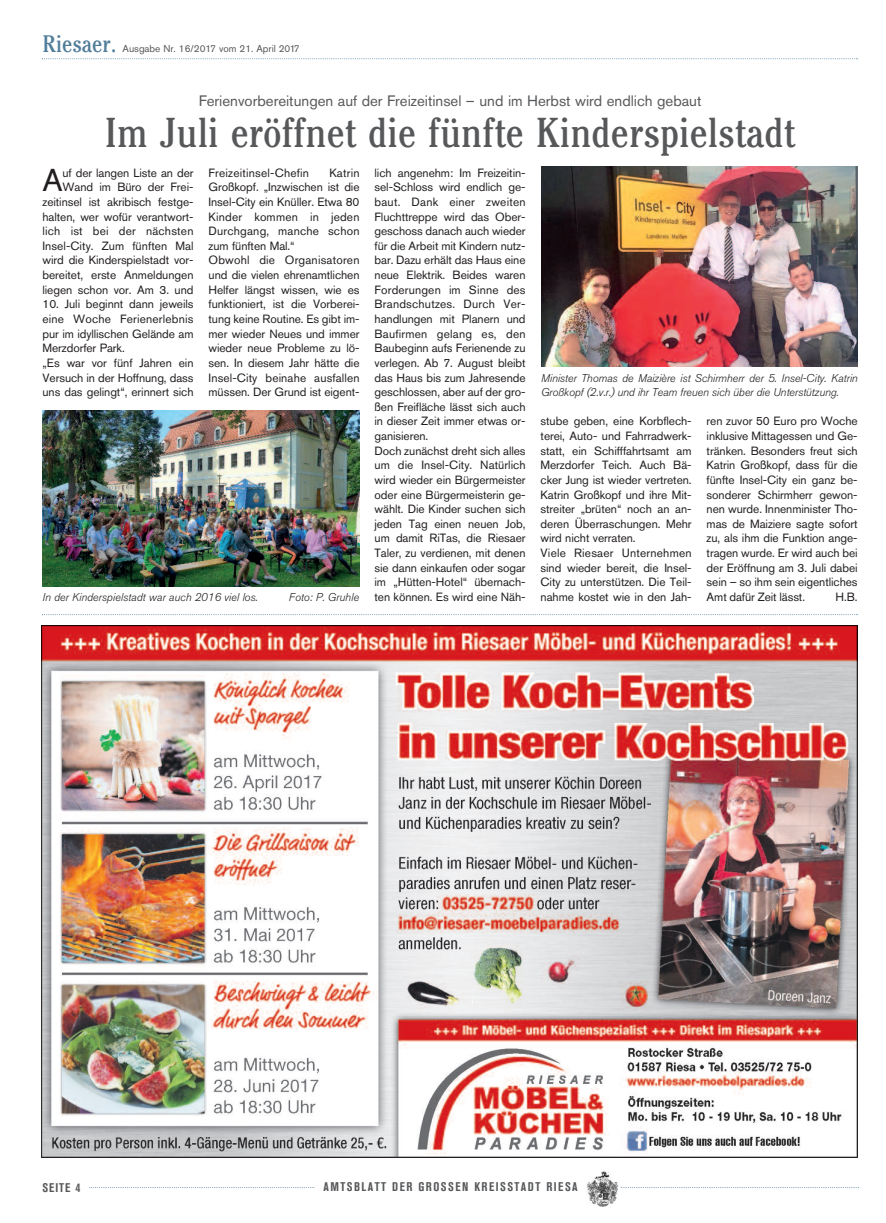
<style>
.page{position:relative;width:886px;height:1223px;background:#fff}
.page>*{position:absolute;margin:0;border:0;box-sizing:border-box;transform-origin:0 0}
.t1{font:43.75px "Cheltenham EFOP Book Con";color:#57585a}
.t2{font:31.38px "Akzidenz Grotesk Std";color:#231f20}
.t3{font:25px "Cheltenham EFOP Book Con";color:#517d99}
.t4{font:15px "Akzidenz Grotesk Std";color:#57585a}
.t5{font:700 condensed 12.5px "Akzidenz Grotesk Std";letter-spacing:.12em;color:#57585a}
.t6{font:11.88px/14.6px "Akzidenz Grotesk Std";letter-spacing:-.005em;color:#231f20}
.t7{font:11.88px "Akzidenz Grotesk Std";letter-spacing:.015em;color:#231f20}
.t8{font:italic 300 11.25px/14.6px "Akzidenz Grotesk Std";letter-spacing:-.01em;color:#231f20}
.t9{font:10px "Akzidenz Grotesk Std";color:#57585a}
</style>
<div class="page">
<svg style="left:89px;top:1187px;width:225px;height:1px"></svg>
<svg style="left:621px;top:1187px;width:238px;height:1px"></svg>
<img style="left:586px;top:1171px;width:32px;height:35px">
<svg style="left:42px;top:58px;width:816px;height:1px"></svg>
<div style="left:34px;top:622px;width:830px;height:539px;background:linear-gradient(to right,#fff,#fff)"></div>
<img style="left:42px;top:625px;width:815px;height:532px">
<img style="left:541px;top:167px;width:316px;height:199px">
<img style="left:43px;top:410px;width:316px;height:176px">
<svg style="left:42px;top:614px;width:816px;height:1px"></svg>
<h3 class="t3" style="left:43px;top:36px;width:76px">Riesaer.</h3>
<p class="t9" style="left:123px;top:43px;width:179px">Ausgabe Nr. 16/2017 vom 21. April 2017</p>
<p class="t4" style="left:199px;top:92px;width:504px">Ferienvorbereitungen auf der Freizeitinsel – und im Herbst wird endlich gebaut</p>
<h1 class="t1" style="left:105px;top:118px;width:692px">Im Juli eröffnet die fünfte Kinderspielstadt</h1>
<p class="t7" style="left:209px;top:165px;width:102px">Freizeitinsel-Chefin</p>
<p class="t6" style="left:209px;top:165px;width:152px;text-indent:121px">Katrin<br>Großkopf. „Inzwischen ist die<br>Insel-City ein Knüller. Etwa 80<br>Kinder kommen in jeden<br>Durchgang, manche schon zum fünften Mal.“<br>Obwohl die Organisatoren und die vielen ehrenamtlichen<br>Helfer längst wissen, wie es funktioniert, ist die Vorberei&shy;tung keine Routine. Es gibt im&shy;mer wieder Neues und immer wieder neue Probleme zu lö&shy;sen. In diesem Jahr hätte die<br>Insel-City beinahe ausfallen müssen. Der Grund ist eigent-</p>
<p class="t6" style="left:375px;top:165px;width:152px">lich angenehm: Im Freizeitin&shy;sel-Schloss wird endlich ge&shy;baut. Dank einer zweiten<br>Fluchttreppe wird das Ober&shy;geschoss danach auch wieder für die Arbeit mit Kindern nutz&shy;bar. Dazu erhält das Haus eine neue Elektrik. Beides waren<br>Forderungen im Sinne des<br>Brandschutzes. Durch Ver&shy;handlungen mit Planern und<br>Baufirmen gelang es, den<br>Baubeginn aufs Ferienende zu verlegen. Ab 7. August bleibt das Haus bis zum Jahresende geschlossen, aber auf der gro&shy;ßen Freifläche lässt sich auch in dieser Zeit immer etwas or&shy;ganisieren.<br>Doch zunächst dreht sich alles um die Insel-City. Natürlich wird wieder ein Bürgermeister oder eine Bürgermeisterin ge&shy;wählt. Die Kinder suchen sich jeden Tag einen neuen Job, um damit RiTas, die Riesaer<br>Taler, zu verdienen, mit denen sie dann einkaufen oder sogar im „Hütten-Hotel“ übernach&shy;ten können. Es wird eine Näh-</p>
<p class="t6" style="left:43px;top:165px;width:152px;text-align:right">uf der langen Liste an der<br>Wand im Büro der Frei&shy;zeitinsel ist akribisch festge&shy;halten, wer wofür verantwort&shy;lich ist bei der nächsten<br>Insel-City. Zum fünften Mal wird die Kinderspielstadt vor&shy;bereitet, erste Anmeldungen liegen schon vor. Am 3. und</p>
<p class="t6" style="left:43px;top:297px;width:152px">10. Juli beginnt dann jeweils eine Woche Ferienerlebnis pur im idyllischen Gelände am<br>Merzdorfer Park.<br>„Es war vor fünf Jahren ein<br>Versuch in der Hoffnung, dass uns das gelingt“, erinnert sich</p>
<h2 class="t2" style="left:43px;top:162px;width:22px">A</h2>
<p class="t8" style="left:43px;top:590px;width:217px">In der Kinderspielstadt war auch 2016 viel los.</p>
<p class="t8" style="left:289px;top:590px;width:72px">Foto: P. Gruhle</p>
<p class="t8" style="left:541px;top:370px;width:318px">Minister Thomas de Maizière ist Schirmherr der 5. Insel-City. Katrin<br>Großkopf (2.v.r.) und ihr Team freuen sich über die Unterstützung.</p>
<p class="t6" style="left:541px;top:414px;width:152px">stube geben, eine Korbflech&shy;terei, Auto- und Fahrradwerk&shy;statt, ein Schifffahrtsamt am<br>Merzdorfer Teich. Auch Bä&shy;cker Jung ist wieder vertreten.<br>Katrin Großkopf und ihre Mit&shy;streiter „brüten“ noch an an&shy;deren Überraschungen. Mehr wird nicht verraten.<br>Viele Riesaer Unternehmen sind wieder bereit, die Insel-<br>City zu unterstützen. Die Teil&shy;nahme kostet wie in den Jah-</p>
<p class="t6" style="left:707px;top:414px;width:152px;text-align:justify">ren zuvor 50 Euro pro Woche inklusive Mittagessen und Ge&shy;tränken. Besonders freut sich Katrin Großkopf, dass für die fünfte Insel-City ein ganz be&shy;sonderer Schirmherr gewon&shy;nen wurde. Innenminister Tho&shy;mas de Maiziere sagte sofort zu, als ihm die Funktion ange&shy;tragen wurde. Er wird auch bei der Eröffnung am 3. Juli dabei sein – so ihm sein eigentliches Amt dafür Zeit lässt.</p>
<p class="t6" style="left:835px;top:589px;width:24px">H.B.</p>
<p class="t5" style="left:43px;top:1180px;width:39px">SEITE 4</p>
<p class="t5" style="left:323px;top:1179px;width:256px">AMTSBLATT DER GROSSEN KREISSTADT RIESA</p>
</div>
